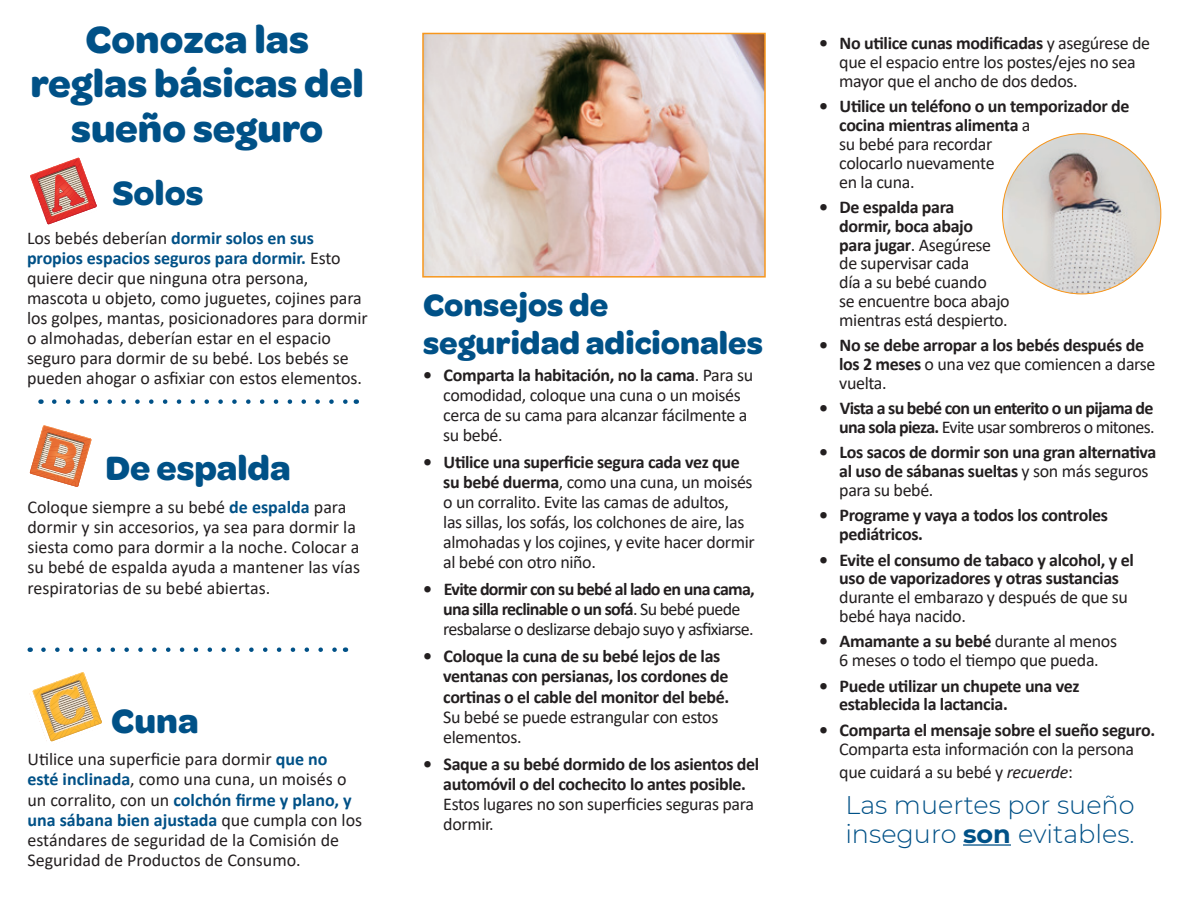
<style>
.page{position:relative;width:1188px;height:918px;background:#fff}
.page>*{position:absolute;margin:0;border:0;box-sizing:border-box;transform-origin:0 0}
.t1{font:700 40.5px/44.1px "Omnes";color:#005187;text-align:center}
.t2{font:700 36px "Omnes";color:#005187}
.t3{font:700 33px/38.1px "Omnes";color:#005187}
.t4{font:300 25.5px/29.1px "Montserrat";color:#005187}
.t5{font:18px/20.1px "Calibri";letter-spacing:-.02em;color:#231f20}
.t6{font:700 18px/18.8px "Calibri";letter-spacing:-.02em;color:#231f20}
.t7{font:18px/20.1px "Calibri";color:#231f20}
.t8{font:700 18px/20.1px "Calibri";letter-spacing:-.04em;color:#231f20;text-align:right}
.s1{font-weight:700;color:#005187}
.s2{font-weight:700}
.s3{font-weight:400}
.s4{font-style:italic}
</style>
<div class="page">
<hr style="left:963px;top:844px;width:48px;height:2px;background:#005187">
<img style="left:1002px;top:134px;width:159px;height:160px">
<svg style="left:30px;top:157px;width:67px;height:68px"></svg>
<svg style="left:29px;top:425px;width:63px;height:62px"></svg>
<svg style="left:30px;top:672px;width:72px;height:70px"></svg>
<img style="left:425px;top:36px;width:338px;height:239px">
<div style="left:422px;top:33px;width:344px;height:245px;border:2px solid #f7971d"></div>
<svg style="left:54px;top:399px;width:294px;height:5px"></svg>
<svg style="left:43px;top:647px;width:294px;height:5px"></svg>
<h1 class="t1" style="left:31px;top:15px;width:335px">Conozca las reglas básicas del sueño seguro</h1>
<h2 class="t2" style="left:112px;top:168px;width:93px">Solos</h2>
<p class="t5" style="left:27px;top:227px;width:342px">Los bebés deberían <span class="s1">dormir solos en sus propios espacios seguros para dormir.</span> Esto quiere decir que ninguna otra persona, mascota u objeto, como juguetes, cojines para los golpes, mantas, posicionadores para dormir o almohadas, deberían estar en el espacio seguro para dormir de su bebé. Los bebés se pueden ahogar o asfixiar con estos elementos.</p>
<h2 class="t2" style="left:105px;top:443px;width:187px">De espalda</h2>
<p class="t7" style="left:27px;top:497px;width:334px">Coloque siempre a su bebé <span class="s1">de espalda</span> para dormir y sin accesorios, ya sea para dormir la siesta como para dormir a la noche. Colocar a su bebé de espalda ayuda a mantener las vías respiratorias de su bebé abiertas.</p>
<h2 class="t2" style="left:111px;top:695px;width:89px">Cuna</h2>
<p class="t7" style="left:27px;top:749px;width:336px">Utilice una superficie para dormir <span class="s1">que no esté inclinada</span>, como una cuna, un moisés o un corralito, con un <span class="s1">colchón firme y plano, y una sábana bien ajustada</span> que cumpla con los estándares de seguridad de la Comisión de Seguridad de Productos de Consumo.</p>
<h3 class="t3" style="left:423px;top:284px;width:341px">Consejos de seguridad adicionales</h3>
<p class="t5" style="left:443px;top:364px;width:311px;text-indent:-20px"><span class="s2">• Comparta la habitación, no la cama</span>. Para su comodidad, coloque una cuna o un moisés cerca de su cama para alcanzar fácilmente a su bebé.</p>
<p class="t5" style="left:443px;top:451px;width:313px;text-indent:-20px"><span class="s2">• Utilice una superficie segura cada vez que su bebé duerma</span>, como una cuna, un moisés o un corralito. Evite las camas de adultos,<br>las sillas, los sofás, los colchones de aire, las almohadas y los cojines, y evite hacer dormir al bebé con otro niño.</p>
<p class="t8" style="left:443px;top:579px;width:313px;text-align:left;text-indent:-20px">• Evite dormir con su bebé al lado en una cama, una silla reclinable o un sofá<span class="s3">. Su bebé puede resbalarse o deslizarse debajo suyo y asfixiarse.</span></p>
<p class="t6" style="left:443px;top:646px;width:287px;line-height:20.1px;text-indent:-20px">• Coloque la cuna de su bebé lejos de las ventanas con persianas, los cordones de cortinas o el cable del monitor del bebé.</p>
<p class="t5" style="left:443px;top:706px;width:277px">Su bebé se puede estrangular con estos elementos.</p>
<p class="t6" style="left:423px;top:753px;width:338px;line-height:20.1px;text-align:center">• Saque a su bebé dormido de los asientos del automóvil o del cochecito lo antes posible.</p>
<p class="t5" style="left:443px;top:793px;width:312px">Estos lugares no son superficies seguras para dormir.</p>
<p class="t5" style="left:839px;top:34px;width:313px;line-height:18.8px;text-indent:-20px"><span class="s2">• No utilice cunas modificadas</span> y asegúrese de que el espacio entre los postes/ejes no sea mayor que el ancho de dos dedos.</p>
<p class="t6" style="left:839px;top:97px;width:292px;text-indent:-20px">• Utilice un teléfono o un temporizador de cocina mientras alimenta <span class="s3">a<br>su bebé para recordar<br>colocarlo nuevamente<br>en la cuna.</span></p>
<p class="t5" style="left:839px;top:197px;width:172px;line-height:18.8px;text-indent:-20px"><span class="s2">• De espalda para dormir, boca abajo para jugar</span>. Asegúrese de supervisar cada<br>día a su bebé cuando<br>se encuentre boca abajo mientras está despierto.</p>
<p class="t6" style="left:839px;top:335px;width:318px;text-indent:-20px">• No se debe arropar a los bebés después de los 2 meses <span class="s3">o una vez que comiencen a darse vuelta.</span></p>
<p class="t8" style="left:819px;top:398px;width:337px;line-height:18.8px">• Vista a su bebé con un enterito o un pijama de una sola pieza. <span class="s3">Evite usar sombreros o mitones.</span></p>
<p class="t6" style="left:839px;top:443px;width:319px;text-indent:-20px">• Los sacos de dormir son una gran alternativa al uso de sábanas sueltas <span class="s3">y son más seguros para su bebé.</span></p>
<p class="t6" style="left:839px;top:506px;width:270px;text-indent:-20px">• Programe y vaya a todos los controles pediátricos.</p>
<p class="t6" style="left:819px;top:550px;width:316px;text-align:center">• Evite el consumo de tabaco y alcohol, y el uso de vaporizadores y otras sustancias</p>
<p class="t5" style="left:839px;top:587px;width:290px;line-height:18.8px">durante el embarazo y después de que su bebé haya nacido.</p>
<p class="t5" style="left:819px;top:632px;width:300px;line-height:18.8px;text-align:center"><span class="s2">• Amamante a su bebé</span> durante al menos<br>6 meses o todo el tiempo que pueda.</p>
<p class="t6" style="left:839px;top:676px;width:242px;text-indent:-20px">• Puede utilizar un chupete una vez establecida la lactancia.</p>
<p class="t6" style="left:819px;top:720px;width:338px">• Comparta el mensaje sobre el sueño seguro.</p>
<p class="t5" style="left:839px;top:736px;width:296px;line-height:23.7px">Comparta esta información con la persona que cuidará a su bebé y <span class="s4">recuerde</span>:</p>
<h3 class="t4" style="left:845px;top:790px;width:291px">Las muertes por sueño inseguro <span class="s2">son</span> evitables.</h3>
</div>
